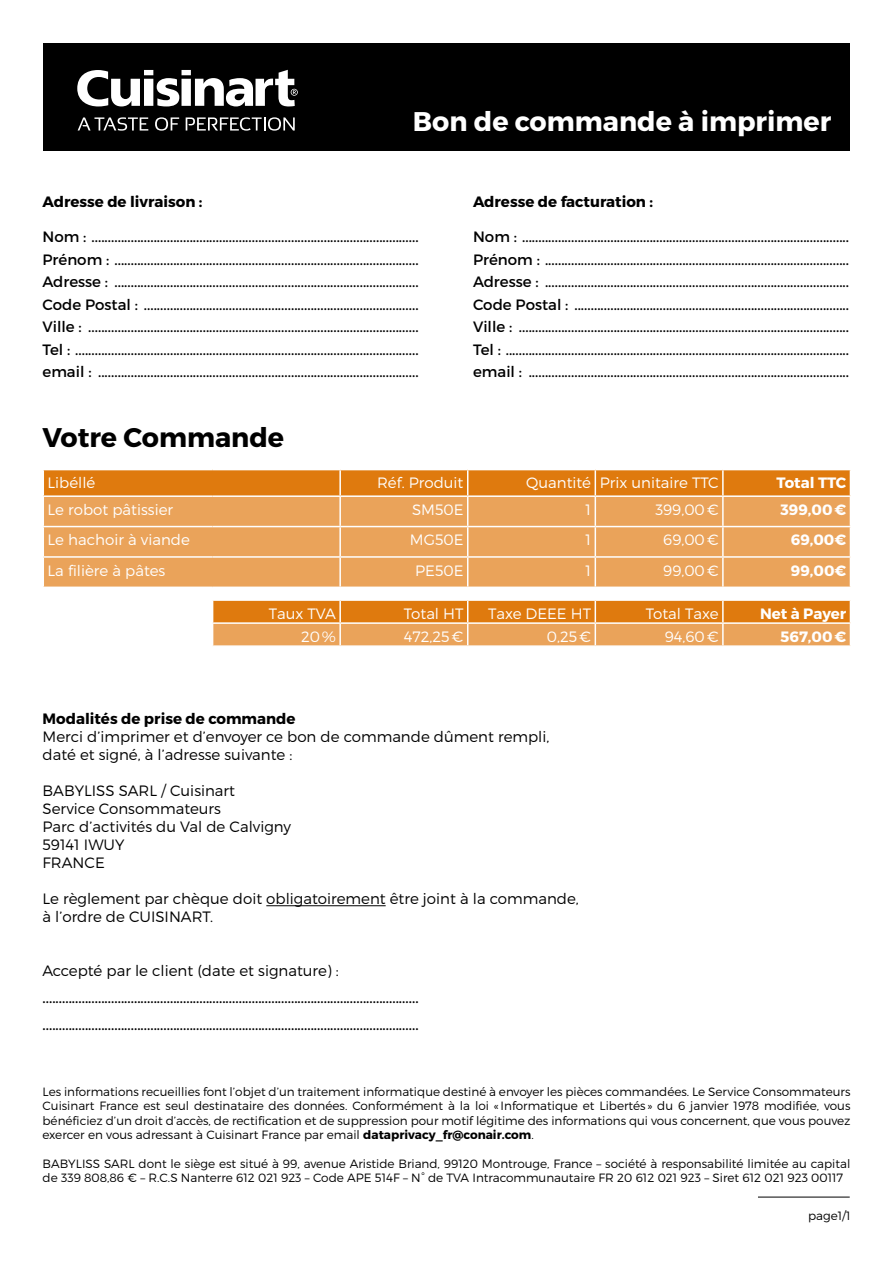
<style>
.page{position:relative;width:893px;height:1263px;background:#fff}
.page>*{position:absolute;margin:0;border:0;box-sizing:border-box;transform-origin:0 0}
.t1{font:700 27px "Montserrat";color:#fff}
.t2{font:700 27px "Montserrat";color:#000}
.t3{font:15px/22.5px "Montserrat";color:#000;text-align:justify}
.t4{font:300 15px/18px "Montserrat";color:#000}
.t5{font:300 15px "Montserrat";color:#fff}
.t6{font:700 15px "Montserrat";color:#000}
.t7{font:700 15px "Montserrat";color:#fff}
.t8{font:300 12px/14.4px "Montserrat";color:#000;text-align:justify}
.s1{font-weight:700}
</style>
<div class="page">
<hr style="left:266px;top:905px;width:120px;height:1px;background:#000">
<div style="left:43px;top:43px;width:807px;height:108px;background:#000"></div>
<svg style="left:77px;top:70px;width:221px;height:36px"></svg>
<svg style="left:155px;top:117px;width:24px;height:14px"></svg>
<svg style="left:186px;top:117px;width:109px;height:14px"></svg>
<svg style="left:78px;top:117px;width:70px;height:14px"></svg>
<hr style="left:758px;top:1197px;width:92px;height:1px;background:#000">
<div style="left:44px;top:470px;width:806px;height:25px;background:#df7a0e"></div>
<div style="left:44px;top:497px;width:806px;height:90px;background:#eaa35a"></div>
<svg style="left:213px;top:601px;width:637px;height:44px;background:#e48e34"></svg>
<hr style="left:339px;top:497px;width:2px;height:29px;background:#fff">
<hr style="left:722px;top:497px;width:2px;height:29px;background:#fff">
<hr style="left:339px;top:527px;width:2px;height:29px;background:#fff">
<hr style="left:722px;top:527px;width:2px;height:29px;background:#fff">
<hr style="left:339px;top:558px;width:2px;height:29px;background:#fff">
<hr style="left:722px;top:558px;width:2px;height:29px;background:#fff">
<hr style="left:339px;top:470px;width:2px;height:25px;background:#fff">
<hr style="left:722px;top:470px;width:2px;height:25px;background:#fff">
<hr style="left:43px;top:526px;width:170px;height:1px;background:#fff">
<hr style="left:213px;top:526px;width:127px;height:1px;background:#fff">
<hr style="left:340px;top:526px;width:128px;height:1px;background:#fff">
<hr style="left:468px;top:526px;width:127px;height:1px;background:#fff">
<hr style="left:595px;top:526px;width:128px;height:1px;background:#fff">
<hr style="left:723px;top:526px;width:128px;height:1px;background:#fff">
<hr style="left:43px;top:556px;width:170px;height:2px;background:#fff">
<hr style="left:213px;top:556px;width:127px;height:2px;background:#fff">
<hr style="left:340px;top:556px;width:128px;height:2px;background:#fff">
<hr style="left:468px;top:556px;width:127px;height:2px;background:#fff">
<hr style="left:595px;top:556px;width:128px;height:2px;background:#fff">
<hr style="left:723px;top:556px;width:128px;height:2px;background:#fff">
<hr style="left:339px;top:601px;width:2px;height:21px;background:#fff">
<hr style="left:722px;top:601px;width:2px;height:21px;background:#fff">
<hr style="left:213px;top:622px;width:127px;height:2px;background:#fff">
<hr style="left:340px;top:622px;width:128px;height:2px;background:#fff">
<hr style="left:339px;top:624px;width:2px;height:21px;background:#fff">
<hr style="left:468px;top:622px;width:127px;height:2px;background:#fff">
<svg style="left:467px;top:470px;width:1px;height:175px"></svg>
<hr style="left:595px;top:622px;width:128px;height:2px;background:#fff">
<svg style="left:595px;top:470px;width:1px;height:175px"></svg>
<hr style="left:723px;top:622px;width:128px;height:2px;background:#fff">
<hr style="left:722px;top:624px;width:2px;height:21px;background:#fff">
<h1 class="t1" style="left:413px;top:104px;width:420px">Bon de commande à imprimer</h1>
<p class="t6" style="left:43px;top:192px;width:162px">Adresse de livraison :</p>
<p class="t3" style="left:43px;top:226px;width:378px">Nom : ....................................................................................................<br>Prénom : .............................................................................................<br>Adresse : .............................................................................................<br>Code Postal : ....................................................................................<br>Ville : .....................................................................................................<br>Tel : ......................................................................................................... email : ..................................................................................................</p>
<h1 class="t2" style="left:43px;top:421px;width:243px">Votre Commande</h1>
<p class="t6" style="left:473px;top:192px;width:182px">Adresse de facturation :</p>
<p class="t3" style="left:473px;top:226px;width:378px">Nom : ....................................................................................................<br>Prénom : .............................................................................................<br>Adresse : .............................................................................................<br>Code Postal : ....................................................................................<br>Ville : .....................................................................................................<br>Tel : ......................................................................................................... email : ..................................................................................................</p>
<p class="t5" style="left:48px;top:474px;width:49px">Libéllé</p>
<p class="t5" style="left:377px;top:474px;width:88px">Réf. Produit</p>
<p class="t5" style="left:526px;top:474px;width:194px">Quantité Prix unitaire TTC</p>
<p class="t7" style="left:776px;top:474px;width:71px">Total TTC</p>
<p class="t5" style="left:48px;top:500px;width:127px">Le robot pâtissier</p>
<p class="t5" style="left:412px;top:500px;width:53px">SM50E</p>
<p class="t5" style="left:585px;top:500px;width:7px">1</p>
<p class="t5" style="left:655px;top:500px;width:65px">399,00€</p>
<p class="t7" style="left:781px;top:500px;width:67px">399,00€</p>
<p class="t5" style="left:48px;top:531px;width:144px">Le hachoir à viande</p>
<p class="t5" style="left:410px;top:531px;width:55px">MG50E</p>
<p class="t5" style="left:585px;top:531px;width:7px">1</p>
<p class="t5" style="left:663px;top:531px;width:57px">69,00€</p>
<p class="t7" style="left:791px;top:531px;width:57px">69,00€</p>
<p class="t5" style="left:48px;top:561px;width:119px">La filière à pâtes</p>
<p class="t5" style="left:415px;top:561px;width:50px">PE50E</p>
<p class="t5" style="left:586px;top:561px;width:7px">1</p>
<p class="t5" style="left:663px;top:561px;width:57px">99,00€</p>
<p class="t7" style="left:791px;top:561px;width:57px">99,00€</p>
<p class="t5" style="left:269px;top:604px;width:69px">Taux TVA</p>
<p class="t5" style="left:404px;top:604px;width:61px">Total HT</p>
<p class="t5" style="left:488px;top:604px;width:105px">Taxe DEEE HT</p>
<p class="t5" style="left:646px;top:604px;width:74px">Total Taxe</p>
<p class="t7" style="left:760px;top:604px;width:88px">Net à Payer</p>
<p class="t5" style="left:301px;top:627px;width:36px">20%</p>
<p class="t5" style="left:404px;top:627px;width:61px">472,25€</p>
<p class="t5" style="left:547px;top:627px;width:46px">0,25€</p>
<p class="t5" style="left:665px;top:627px;width:55px">94,60€</p>
<p class="t7" style="left:781px;top:627px;width:67px">567,00€</p>
<p class="t6" style="left:43px;top:710px;width:255px">Modalités de prise de commande</p>
<p class="t4" style="left:43px;top:728px;width:508px">Merci d’imprimer et d’envoyer ce bon de commande dûment rempli, daté et signé, à l’adresse suivante :</p>
<p class="t4" style="left:43px;top:782px;width:250px">BABYLISS SARL / Cuisinart<br>Service Consommateurs<br>Parc d’activités du Val de Calvigny<br>59141 IWUY<br>FRANCE</p>
<p class="t4" style="left:43px;top:890px;width:538px">Le règlement par chèque doit obligatoirement être joint à la commande, à l’ordre de CUISINART.</p>
<p class="t4" style="left:43px;top:962px;width:298px">Accepté par le client (date et signature) :</p>
<p class="t3" style="left:43px;top:984px;width:378px;line-height:27px">................................................................................................................... ...................................................................................................................</p>
<p class="t8" style="left:43px;top:1084px;width:809px">Les informations recueillies font l’objet d’un traitement informatique destiné à envoyer les pièces commandées. Le Service Consommateurs Cuisinart France est seul destinataire des données. Conformément à la loi « Informatique et Libertés » du 6 janvier 1978 modifiée, vous bénéficiez d’un droit d’accès, de rectification et de suppression pour motif légitime des informations qui vous concernent, que vous pouvez exercer en vous adressant à Cuisinart France par email <span class="s1">dataprivacy_fr@conair.com</span>.</p>
<p class="t8" style="left:43px;top:1156px;width:809px">BABYLISS SARL dont le siège est situé à 99, avenue Aristide Briand, 99120 Montrouge, France – société à responsabilité limitée au capital de 339 808,86 € – R.C.S Nanterre 612 021 923 – Code APE 514F – N° de TVA Intracommunautaire FR 20 612 021 923 – Siret 612 021 923 00117</p>
<p class="t8" style="left:808px;top:1208px;width:44px">page1/1</p>
</div>
